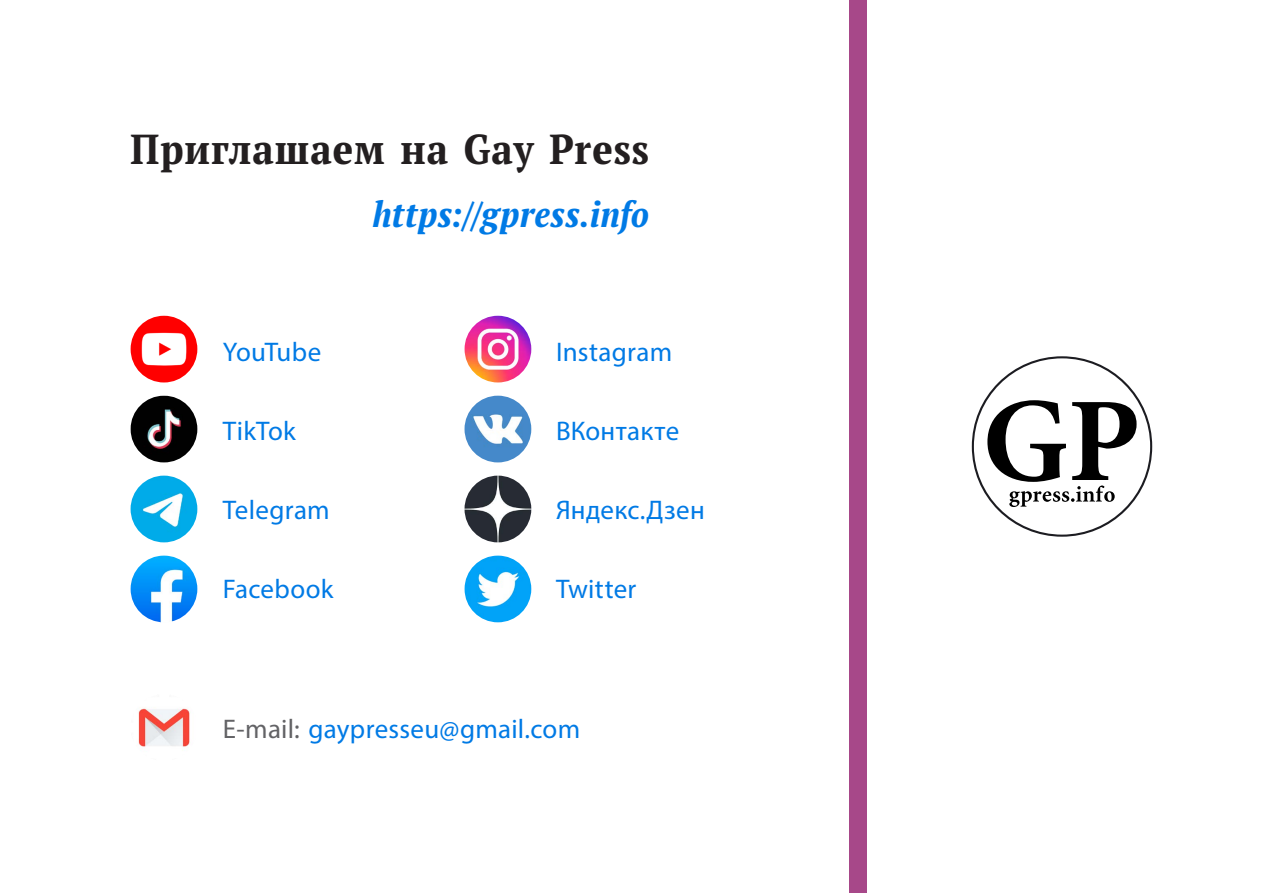
<style>
.page{position:relative;width:1263px;height:893px;background:#fff}
.page>*{position:absolute;margin:0;border:0;box-sizing:border-box;transform-origin:0 0}
.t1{font:700 condensed 41.85px "PT Serif Pro";letter-spacing:.025em;color:#231f20}
.t2{font:italic 700 condensed 36px "PT Serif Pro";letter-spacing:.02em;color:#007ae5}
.t3{font:27px "Myriad Pro";letter-spacing:.01em;color:#007ae5}
.t4{font:27px "Myriad Pro";letter-spacing:-.02em;color:#007ae5}
.s1{color:#636366}
</style>
<div class="page">
<div style="left:849px;top:0;width:17px;height:893px;background:#a74889"></div>
<img style="left:131px;top:694px;width:66px;height:67px;border-radius:33px">
<img style="left:464px;top:556px;width:67px;height:66px;border-radius:33px">
<img style="left:131px;top:316px;width:66px;height:66px;border-radius:33px">
<img style="left:464px;top:396px;width:67px;height:66px;border-radius:33px">
<img style="left:464px;top:316px;width:67px;height:66px;border-radius:33px">
<img style="left:131px;top:556px;width:66px;height:66px;border-radius:33px">
<img style="left:131px;top:476px;width:66px;height:66px;border-radius:33px">
<img style="left:131px;top:396px;width:66px;height:66px;border-radius:33px">
<img style="left:464px;top:476px;width:67px;height:66px;border-radius:33px">
<svg style="left:972px;top:356px;width:180px;height:181px"></svg>
<h1 class="t1" style="left:131px;top:122px;width:520px">Приглашаем на Gay Press</h1>
<h2 class="t2" style="left:372px;top:190px;width:278px">https://gpress.info</h2>
<p class="t4" style="left:223px;top:335px;width:100px">YouTube</p>
<p class="t3" style="left:556px;top:335px;width:118px">Instagram</p>
<p class="t3" style="left:223px;top:414px;width:75px">TikTok</p>
<p class="t3" style="left:556px;top:414px;width:125px">ВКонтакте</p>
<p class="t3" style="left:223px;top:493px;width:109px">Telegram</p>
<p class="t3" style="left:556px;top:493px;width:150px">Яндекс.Дзен</p>
<p class="t3" style="left:223px;top:572px;width:112px">Facebook</p>
<p class="t3" style="left:556px;top:572px;width:82px">Twitter</p>
<p class="t3" style="left:223px;top:712px;width:359px"><span class="s1">E-mail:</span> gaypresseu@gmail.com</p>
</div>
